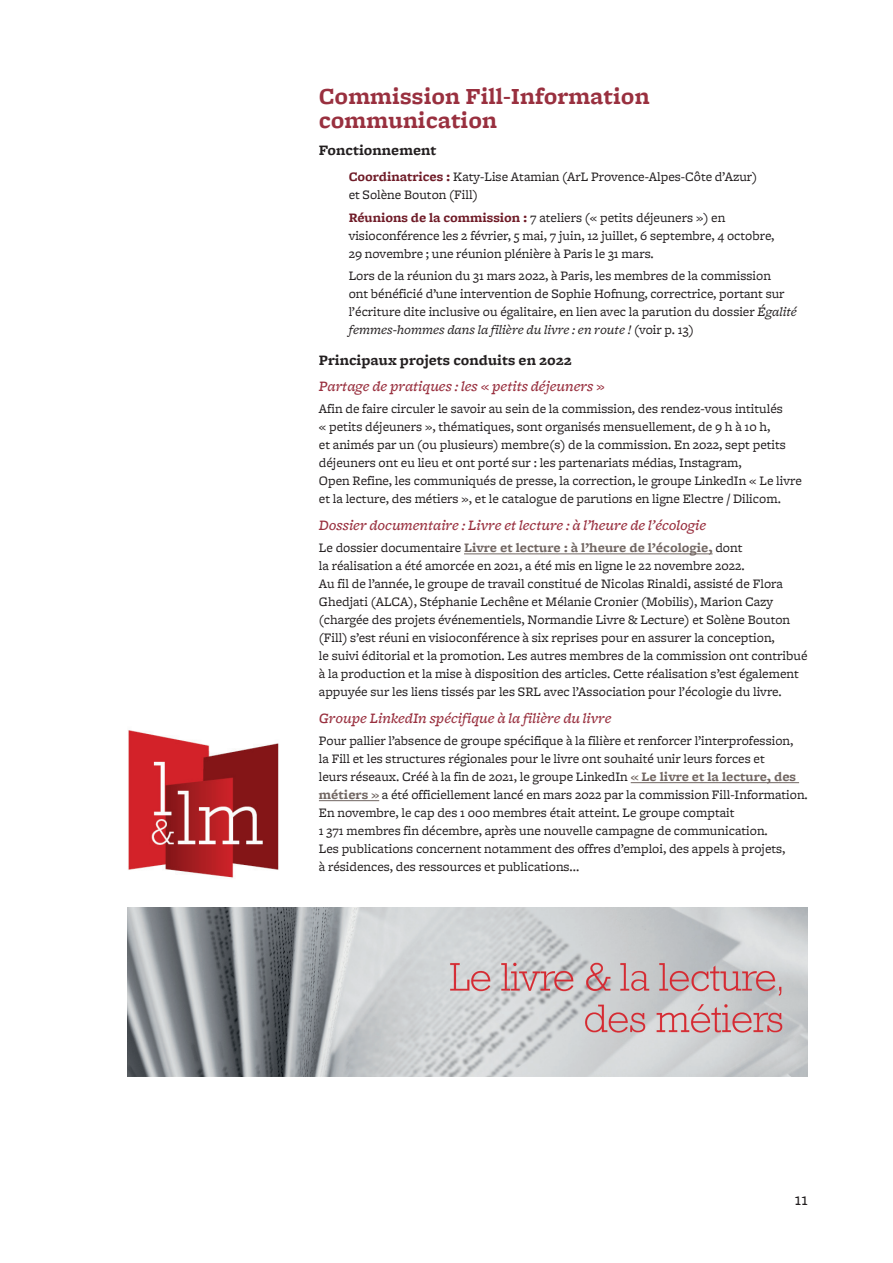
<style>
.page{position:relative;width:893px;height:1263px;background:#fff}
.page>*{position:absolute;margin:0;border:0;box-sizing:border-box;transform-origin:0 0}
.t1{font:700 24px/24px "Freight Micro";color:#99303f}
.t2{font:18px "Freight Micro";color:#231f20}
.t3{font:italic 500 15px "Freight Micro";color:#99303f}
.t4{font:700 15px "Freight Micro";color:#231f20}
.t5{font:13.5px/18px "Freight Micro";color:#231f20}
.s1{font-weight:700;color:#6f1b27}
.s2{font-style:italic}
.s3{font-weight:700;color:#716662}
</style>
<div class="page">
<hr style="left:464px;top:553px;width:249px;height:1px;background:#716662">
<hr style="left:631px;top:782px;width:168px;height:1px;background:#716662">
<hr style="left:319px;top:800px;width:60px;height:1px;background:#716662">
<img style="left:128px;top:730px;width:151px;height:148px">
<img style="left:128px;top:907px;width:680px;height:169px">
<h1 class="t1" style="left:319px;top:85px;width:332px">Commission Fill-Information communication</h1>
<p class="t4" style="left:319px;top:142px;width:119px">Fonctionnement</p>
<p class="t5" style="left:349px;top:168px;width:410px"><span class="s1">Coordinatrices :</span> Katy-Lise Atamian (ArL Provence-Alpes-Côte d’Azur) et Solène Bouton (Fill)</p>
<p class="t5" style="left:349px;top:209px;width:427px"><span class="s1">Réunions de la commission :</span> 7 ateliers (« petits déjeuners ») en visioconférence les 2 février, 5 mai, 7 juin, 12 juillet, 6 septembre, 4 octobre,<br>29 novembre ; une réunion plénière à Paris le 31 mars.</p>
<p class="t5" style="left:349px;top:267px;width:450px">Lors de la réunion du 31 mars 2022, à Paris, les membres de la commission<br>ont bénéficié d’une intervention de Sophie Hofnung, correctrice, portant sur l’écriture dite inclusive ou égalitaire, en lien avec la parution du dossier <span class="s2">Égalité femmes-hommes dans la filière du livre : en route !</span> (voir p. 13)</p>
<p class="t4" style="left:319px;top:351px;width:254px">Principaux projets conduits en 2022</p>
<p class="t3" style="left:319px;top:378px;width:288px">Partage de pratiques : les « petits déjeuners »</p>
<p class="t5" style="left:319px;top:400px;width:484px">Afin de faire circuler le savoir au sein de la commission, des rendez-vous intitulés<br>« petits déjeuners », thématiques, sont organisés mensuellement, de 9 h à 10 h,<br>et animés par un (ou plusieurs) membre(s) de la commission. En 2022, sept petits déjeuners ont eu lieu et ont porté sur : les partenariats médias, Instagram,<br>Open Refine, les communiqués de presse, la correction, le groupe LinkedIn « Le livre et la lecture, des métiers », et le catalogue de parutions en ligne Electre / Dilicom.</p>
<p class="t3" style="left:319px;top:517px;width:389px">Dossier documentaire : Livre et lecture : à l’heure de l’écologie</p>
<p class="t5" style="left:319px;top:539px;width:490px">Le dossier documentaire <span class="s3">Livre et lecture : à l’heure de l’écologie,</span> dont<br>la réalisation a été amorcée en 2021, a été mis en ligne le 22 novembre 2022.<br>Au fil de l’année, le groupe de travail constitué de Nicolas Rinaldi, assisté de Flora Ghedjati (ALCA), Stéphanie Lechêne et Mélanie Cronier (Mobilis), Marion Cazy (chargée des projets événementiels, Normandie Livre &amp; Lecture) et Solène Bouton (Fill) s’est réuni en visioconférence à six reprises pour en assurer la conception,<br>le suivi éditorial et la promotion. Les autres membres de la commission ont contribué à la production et la mise à disposition des articles. Cette réalisation s’est également appuyée sur les liens tissés par les SRL avec l’Association pour l’écologie du livre.</p>
<p class="t3" style="left:319px;top:709px;width:294px">Groupe LinkedIn spécifique à la filière du livre</p>
<p class="t5" style="left:319px;top:732px;width:490px">Pour pallier l’absence de groupe spécifique à la filière et renforcer l’interprofession,<br>la Fill et les structures régionales pour le livre ont souhaité unir leurs forces et<br>leurs réseaux. Créé à la fin de 2021, le groupe LinkedIn <span class="s3">« Le livre et la lecture, des métiers »</span> a été officiellement lancé en mars 2022 par la commission Fill-Information.<br>En novembre, le cap des 1 000 membres était atteint. Le groupe comptait<br>1 371 membres fin décembre, après une nouvelle campagne de communication.<br>Les publications concernent notamment des offres d’emploi, des appels à projets,<br>à résidences, des ressources et publications...</p>
<h2 class="t2" style="left:795px;top:1189px;width:15px">11</h2>
</div>
